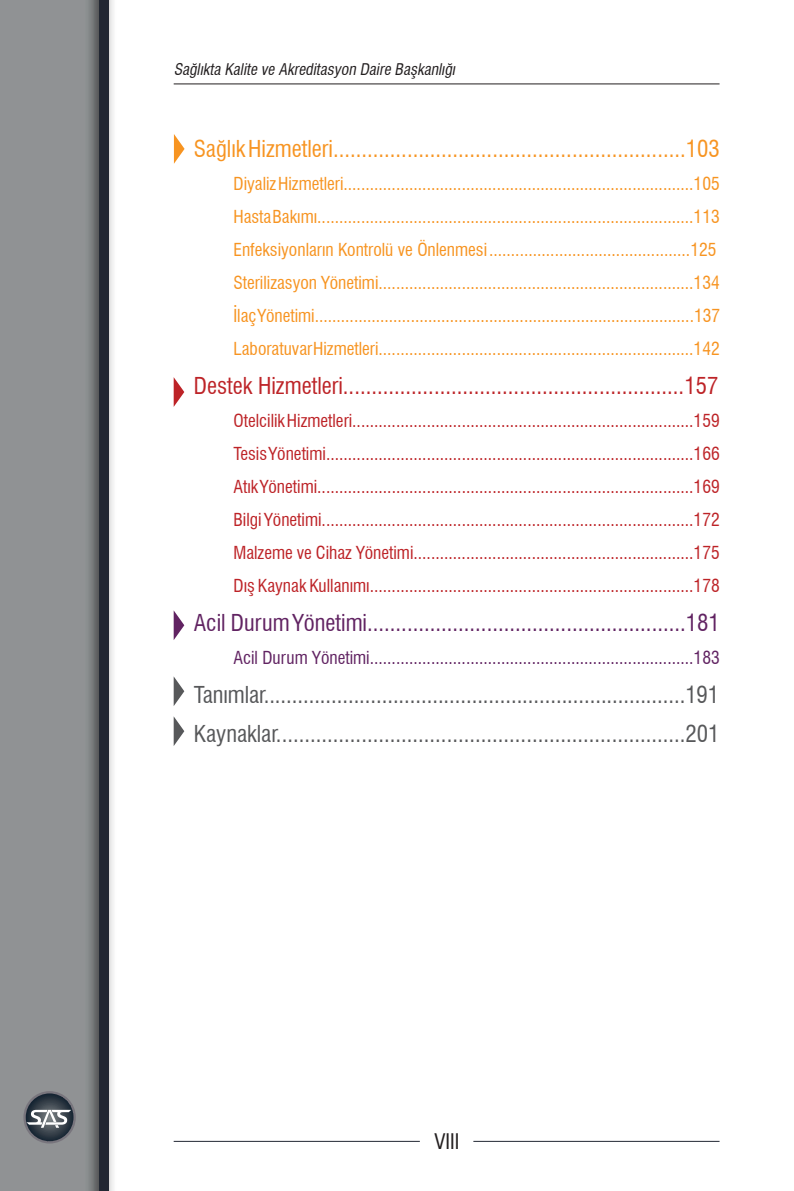
<style>
.page{position:relative;width:794px;height:1191px;background:#fff}
.page>*{position:absolute;margin:0;border:0;box-sizing:border-box;transform-origin:0 0}
.t1{font:condensed 22.75px/39.2px "Swiss 721 BT";color:#57585a}
.t2{font:condensed 22.75px "Swiss 721 BT";color:#f79421}
.t3{font:condensed 22.75px "Swiss 721 BT";color:#bd2327}
.t4{font:condensed 22.75px "Swiss 721 BT";color:#612362}
.t5{font:condensed 21px "Swiss 721 BT";color:#231f20}
.t6{font:condensed 17.5px/32.9px "Swiss 721 BT";color:#bd2327;text-align:justify}
.t7{font:condensed 17.5px/32.9px "Swiss 721 BT";color:#f79421}
.t8{font:condensed 17.5px "Swiss 721 BT";color:#612362}
.t9{font:italic condensed 15.75px "Swiss 721 BT";color:#231f20}
</style>
<div class="page">
<hr style="left:174px;top:1141px;width:246px;height:1px;background:#222733">
<hr style="left:473px;top:1141px;width:246px;height:1px;background:#222733">
<hr style="left:174px;top:83px;width:545px;height:1px;background:#231f20">
<div style="left:0;top:0;width:99px;height:1191px;background:#909294"></div>
<img style="left:89px;top:0;width:25px;height:1191px">
<div style="left:99px;top:0;width:10px;height:1191px;background:#222733"></div>
<svg style="left:23px;top:1091px;width:53px;height:52px"></svg>
<svg style="left:26px;top:1093px;width:47px;height:48px"></svg>
<svg style="left:26px;top:1109px;width:45px;height:18px"></svg>
<svg style="left:174px;top:134px;width:11px;height:30px"></svg>
<svg style="left:174px;top:377px;width:10px;height:30px"></svg>
<svg style="left:174px;top:611px;width:10px;height:29px"></svg>
<svg style="left:174px;top:677px;width:10px;height:29px"></svg>
<svg style="left:174px;top:717px;width:10px;height:29px"></svg>
<p class="t9" style="left:174px;top:60px;width:286px">Sağlıkta Kalite ve Akreditasyon Daire Başkanlığı</p>
<h1 class="t2" style="left:194px;top:136px;width:527px">Sağlık Hizmetleri..............................................................103</h1>
<p class="t7" style="left:233px;top:168px;width:488px">Diyaliz Hizmetleri................................................................................105<br>Hasta Bakımı......................................................................................113<br>Enfeksiyonların Kontrolü ve Önlenmesi..............................................125<br>Sterilizasyon Yönetimi........................................................................134<br>İlaç Yönetimi.......................................................................................137<br>Laboratuvar Hizmetleri........................................................................142</p>
<h1 class="t3" style="left:194px;top:372px;width:526px">Destek Hizmetleri............................................................157</h1>
<p class="t6" style="left:233px;top:404px;width:488px">Otelcilik Hizmetleri..............................................................................159<br>Tesis Yönetimi....................................................................................166<br>Atık Yönetimi......................................................................................169<br>Bilgi Yönetimi.....................................................................................172<br>Malzeme ve Cihaz Yönetimi................................................................175<br>Dış Kaynak Kullanımı..........................................................................178</p>
<h1 class="t4" style="left:194px;top:609px;width:527px">Acil Durum Yönetimi........................................................181</h1>
<p class="t8" style="left:233px;top:647px;width:488px">Acil Durum Yönetimi..........................................................................183</p>
<h1 class="t1" style="left:194px;top:675px;width:527px">Tanımlar...........................................................................191<br>Kaynaklar........................................................................201</h1>
<p class="t5" style="left:434px;top:1128px;width:26px">VIII</p>
</div>
